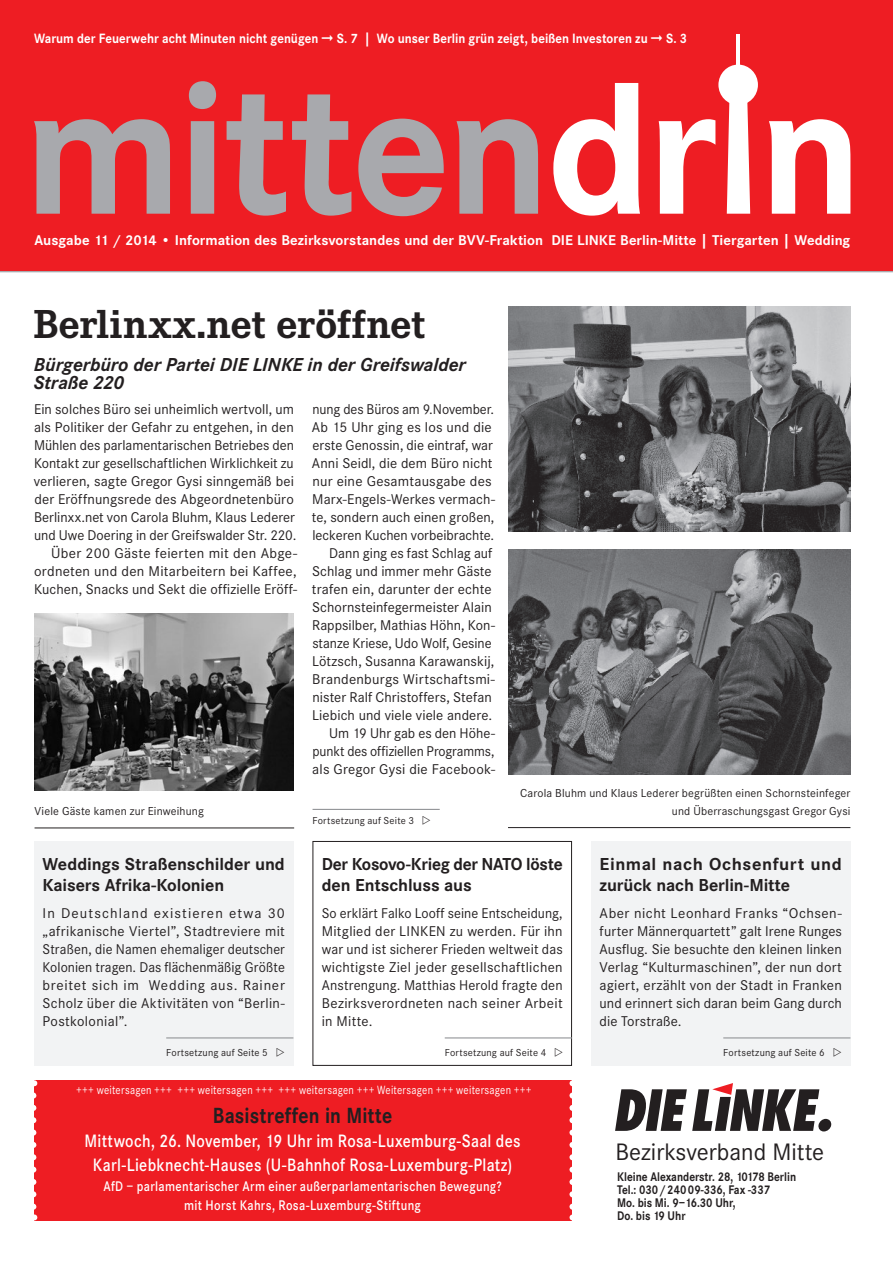
<style>
.page{position:relative;width:893px;height:1263px;background:#fff}
.page>*{position:absolute;margin:0;border:0;box-sizing:border-box;transform-origin:0 0}
.t1{font:700 42px "Corporate E";letter-spacing:-.01em;color:#231f20}
.t2{font:24.75px "Corporate S";color:#231f20}
.t3{font:700 22.8px "Corporate S";letter-spacing:.01em;color:#231f20;scale:.87 1}
.t4{font:italic 700 19.5px/17.7px "Corporate S";letter-spacing:-.005em;color:#231f20}
.t5{font:600 18.6px/24.2px "Corporate S";letter-spacing:.015em;color:#fff;text-align:center;scale:.87 1}
.t6{font:700 18px/21px "Corporate S";letter-spacing:-.005em;color:#231f20}
.t7{font:700 18px/21px "Corporate S";letter-spacing:.025em;color:#231f20}
.t8{font:14.7px/18px "Corporate S";letter-spacing:.005em;color:#231f20;text-align:justify}
.t9{font:700 14.7px "Corporate S";color:#fff}
.t10{font:600 14.55px/19.2px "Corporate S";letter-spacing:.025em;color:#fff;text-align:center;scale:.87 1}
.t11{font:700 14.1px "Corporate S";letter-spacing:.005em;color:#fff;scale:.91 1}
.t12{font:700 13.05px/13px "Corporate S";color:#231f20;scale:.86 1}
.t13{font:12.45px "Corporate S";letter-spacing:.02em;color:#fff;scale:.87 1}
.t14{font:12px "Corporate S";letter-spacing:.015em;color:#231f20}
.t15{font:10.5px "Corporate S";letter-spacing:.02em;color:#231f20}
</style>
<div class="page">
<hr style="left:0;top:269px;width:893px;height:3px;background:#a8a9ad">
<svg style="left:615px;top:1083px;width:217px;height:48px"></svg>
<div style="left:0;top:0;width:893px;height:270px;background:#ee1d23"></div>
<svg style="left:34px;top:81px;width:504px;height:135px"></svg>
<svg style="left:553px;top:83px;width:297px;height:133px"></svg>
<div style="left:718px;top:65px;width:40px;height:40px;background:#fff;border-radius:50%"></div>
<hr style="left:736px;top:34px;width:4px;height:36px;background:#fff">
<div style="left:34px;top:841px;width:259px;height:225px;background:#f2f3f4"></div>
<div style="left:591px;top:841px;width:259px;height:225px;background:#f2f3f4"></div>
<div style="left:313px;top:841px;width:259px;height:225px;border:1px solid #231f20"></div>
<hr style="left:723px;top:1037px;width:127px;height:1px;background:#939598">
<hr style="left:166px;top:1037px;width:127px;height:1px;background:#939598">
<hr style="left:445px;top:1037px;width:127px;height:1px;background:#939598">
<img style="left:508px;top:306px;width:342px;height:226px">
<img style="left:508px;top:549px;width:342px;height:226px">
<div style="left:34px;top:1080px;width:538px;height:140px;background:#ee1d23"></div>
<svg style="left:569px;top:1095px;width:3px;height:125px"></svg>
<svg style="left:34px;top:1095px;width:2px;height:125px"></svg>
<hr style="left:313px;top:809px;width:127px;height:1px;background:#939598">
<hr style="left:508px;top:827px;width:342px;height:1px;background:#231f20">
<hr style="left:35px;top:828px;width:259px;height:1px;background:#231f20">
<img style="left:34px;top:613px;width:259px;height:178px">
<p class="t11" style="left:34px;top:30px;width:719px">Warum der Feuerwehr acht Minuten nicht genügen ➞ S. 7 | Wo unser Berlin grün zeigt, beißen Investoren zu ➞ S. 3</p>
<p class="t9" style="left:35px;top:232px;width:817px">Ausgabe 11 / 2014 • Information des Bezirksvorstandes und der BVV-Fraktion DIE LINKE Berlin-Mitte | Tiergarten | Wedding</p>
<h1 class="t1" style="left:33px;top:300px;width:393px">Berlinxx.net eröffnet</h1>
<h3 class="t4" style="left:34px;top:356px;width:433px">Bürgerbüro der Partei DIE LINKE in der Greifswalder<br>Straße 220</h3>
<p class="t8" style="left:34px;top:400px;width:265px;text-align:right">Ein solches Büro sei unheimlich wertvoll, um als Politiker der Gefahr zu entgehen, in den Mühlen des parlamentarischen Betriebes den Kontakt zur gesellschaftlichen Wirklichkeit zu verlieren, sagte Gregor Gysi sinngemäß bei der Eröffnungsrede des Abgeordnetenbüro Berlinxx.net von Carola Bluhm, Klaus Lederer und Uwe Doering in der Greifswalder Str. 220.<br>Über 200 Gäste feierten mit den Abge&shy;ordneten und den Mitarbeitern bei Kaffee, Kuchen, Snacks und Sekt die offizielle Eröff-</p>
<p class="t8" style="left:312px;top:400px;width:185px;text-align:right">nung des Büros am 9.November.<br>Ab 15 Uhr ging es los und die erste Genossin, die eintraf, war<br>Anni Seidl, die dem Büro nicht nur eine Gesamtausgabe des<br>Marx-Engels-Werkes vermach&shy;te, sondern auch einen großen, leckeren Kuchen vorbeibrachte.<br>Dann ging es fast Schlag auf<br>Schlag und immer mehr Gäste trafen ein, darunter der echte<br>Schornsteinfegermeister Alain<br>Rappsilber, Mathias Höhn, Kon&shy;stanze Kriese, Udo Wolf, Gesine<br>Lötzsch, Susanna Karawanskij,<br>Brandenburgs Wirtschaftsmi&shy;nister Ralf Christoffers, Stefan<br>Liebich und viele viele andere.<br>Um 19 Uhr gab es den Höhe&shy;punkt des offiziellen Programms, als Gregor Gysi die Facebook-</p>
<p class="t14" style="left:520px;top:786px;width:332px">Carola Bluhm und Klaus Lederer begrüßten einen Schornsteinfeger</p>
<p class="t14" style="left:35px;top:804px;width:171px">Viele Gäste kamen zur Einweihung</p>
<p class="t14" style="left:672px;top:804px;width:180px">und Überraschungsgast Gregor Gysi</p>
<p class="t15" style="left:313px;top:815px;width:103px">Fortsetzung auf Seite 3</p>
<p class="t6" style="left:43px;top:854px;width:244px">Weddings Straßenschilder und<br>Kaisers Afrika-Kolonien</p>
<p class="t8" style="left:43px;top:904px;width:244px">In Deutschland existieren etwa 30 „afrikanische Viertel”, Stadtreviere mit Straßen, die Namen ehemaliger deutscher Kolonien tragen. Das flächenmäßig Größte breitet sich im Wedding aus. Rainer Scholz über die Aktivitäten von “Berlin-Postkolonial”.</p>
<p class="t6" style="left:322px;top:854px;width:242px">Der Kosovo-Krieg der NATO löste den Entschluss aus</p>
<p class="t8" style="left:322px;top:904px;width:242px">So erklärt Falko Looff seine Entscheidung, Mitglied der LINKEN zu werden. Für ihn war und ist sicherer Frieden weltweit das wichtigste Ziel jeder gesellschaftlichen Anstrengung. Matthias Herold fragte den Bezirksverordneten nach seiner Arbeit in Mitte.</p>
<p class="t7" style="left:600px;top:854px;width:244px">Einmal nach Ochsenfurt und zurück nach Berlin-Mitte</p>
<p class="t8" style="left:600px;top:904px;width:244px">Aber nicht Leonhard Franks “Ochsen&shy;furter Männerquartett” galt Irene Runges Ausflug. Sie besuchte den kleinen linken Verlag “Kulturmaschinen”, der nun dort agiert, erzählt von der Stadt in Franken und erinnert sich daran beim Gang durch die Torstraße.</p>
<p class="t15" style="left:166px;top:1046px;width:103px">Fortsetzung auf Seite 5</p>
<p class="t15" style="left:445px;top:1046px;width:103px">Fortsetzung auf Seite 4</p>
<p class="t15" style="left:723px;top:1046px;width:103px">Fortsetzung auf Seite 6</p>
<p class="t13" style="left:76px;top:1083px;width:525px">+++ weitersagen +++ +++ weitersagen +++ +++ weitersagen +++ Weitersagen +++ weitersagen +++</p>
<h3 class="t3" style="left:213px;top:1102px;width:208px">Basistreffen in Mitte</h3>
<p class="t5" style="left:85px;top:1129px;width:503px">Mittwoch, 26. November, 19 Uhr im Rosa-Luxemburg-Saal des<br>Karl-Liebknecht-Hauses (U-Bahnhof Rosa-Luxemburg-Platz)</p>
<p class="t10" style="left:103px;top:1176px;width:460px">AfD – parlamentarischer Arm einer außerparlamentarischen Bewegung? mit Horst Kahrs, Rosa-Luxemburg-Stiftung</p>
<p class="t12" style="left:617px;top:1171px;width:210px">Kleine Alexanderstr. 28, 10178 Berlin<br>Tel.: 030/24009-336, Fax -337<br>Mo. bis Mi. 9–16.30 Uhr,<br>Do. bis 19 Uhr</p>
<h2 class="t2" style="left:615px;top:1138px;width:210px">Bezirksverband Mitte</h2>
</div>
